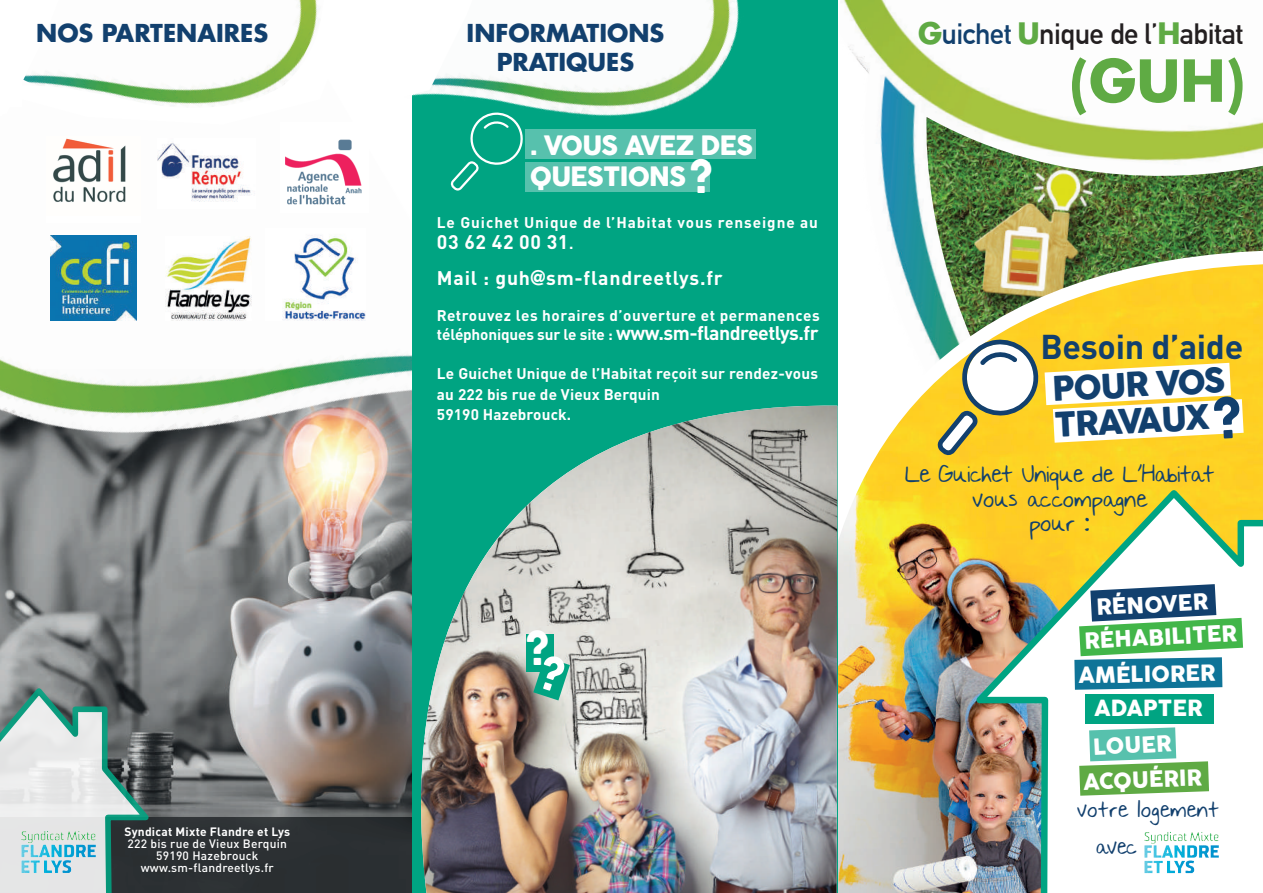
<style>
.page{position:relative;width:1263px;height:893px;background:#fff}
.page>*{position:absolute;margin:0;border:0;box-sizing:border-box;transform-origin:0 0}
.t1{font:700 56.25px "Futura";color:#5fab44}
.t2{font:41.4px "COCOGOOSE";color:#fff}
.t3{font:700 34.05px "DINOT";letter-spacing:-.01em;color:#12406e}
.t4{font:33.3px/36px "COCOGOOSE";color:#12406e}
.t5{font:700 28.8px "DIN Alternate";letter-spacing:-.02em;color:#231f20}
.t6{font:26.1px/31.3px "COCOGOOSE";letter-spacing:-.04em;color:#fff}
.t7{font:700 24px/28.8px "Futura";color:#12406e;text-align:center}
.t8{font:21.9px/33px "COCOGOOSE";color:#fff}
.t9{font:19.65px/24.8px "Nothing You Could Say";letter-spacing:-.02em;color:#12406e;text-align:center}
.t10{font:700 19.5px/36px "DINOT";letter-spacing:.04em;color:#fff}
.t11{font:18.3px "Nothing You Could Say";letter-spacing:.02em;color:#12406e}
.t12{font:700 15.3px/19.5px "DINOT";letter-spacing:.015em;color:#fff}
.t13{font:700 15.3px "DINOT";letter-spacing:.06em;color:#fff}
.t14{font:500 12px/12px "DINOT";letter-spacing:.02em;color:#fff;text-align:center}
.t15{font:700 12px "DINOT";letter-spacing:.02em;color:#fff}
.s1{font-size:40.5px}
.s2{font-size:15.3px}
.s3{font-family:"Futura"}
.s4{font-size:19.5px}
.s5{font-family:"Futura";color:#5faa44}
.s6{color:#12406e}
.s7{color:#5faa44}
</style>
<div class="page">
<img style="left:0;top:641px;width:264px;height:252px">
<img style="left:0;top:235px;width:412px;height:406px">
<img style="left:265px;top:235px;width:100px;height:86px">
<img style="left:287px;top:196px;width:48px;height:9px">
<img style="left:53px;top:196px;width:73px;height:6px">
<img style="left:165px;top:237px;width:86px;height:83px">
<img style="left:191px;top:196px;width:47px;height:6px">
<img style="left:51px;top:235px;width:85px;height:86px">
<div style="left:412px;top:0;width:426px;height:893px;background:#00a482"></div>
<img style="left:843px;top:0;width:209px;height:227px">
<img style="left:920px;top:117px;width:343px;height:110px">
<img style="left:838px;top:227px;width:425px;height:666px">
<img style="left:965px;top:484px;width:298px;height:409px">
<svg style="left:0;top:687px;width:150px;height:206px;background:#9fadab"></svg>
<div style="left:1085px;top:693px;width:129px;height:30px;background:#00a482"></div>
<svg style="left:1079px;top:727px;width:130px;height:69px"></svg>
<svg style="left:1074px;top:584px;width:169px;height:106px"></svg>
<img style="left:1139px;top:828px;width:83px;height:54px">
<img style="left:264px;top:399px;width:573px;height:494px">
<img style="left:406px;top:406px;width:431px;height:487px">
<div style="left:526px;top:634px;width:27px;height:37px;background:#00a482"></div>
<img style="left:16px;top:827px;width:83px;height:55px">
<img style="left:335px;top:0;width:421px;height:279px">
<img style="left:53px;top:191px;width:304px;height:5px">
<svg style="left:23px;top:0;width:501px;height:191px"></svg>
<svg style="left:937px;top:338px;width:306px;height:118px"></svg>
<svg style="left:533px;top:654px;width:37px;height:46px"></svg>
<h3 class="t7" style="left:36px;top:18px;width:233px">NOS PARTENAIRES</h3>
<p class="t15" style="left:124px;top:824px;width:167px">Syndicat Mixte Flandre et Lys</p>
<p class="t14" style="left:128px;top:837px;width:161px">222 bis rue de Vieux Berquin<br>59190 Hazebrouck www.sm-flandreetlys.fr</p>
<h3 class="t7" style="left:467px;top:18px;width:199px">INFORMATIONS<br>PRATIQUES</h3>
<h3 class="t6" style="left:530px;top:130px;width:225px">. VOUS AVEZ DES<br>QUESTIONS <span class="s1">?</span></h3>
<p class="t13" style="left:437px;top:212px;width:383px">Le Guichet Unique de l’Habitat vous renseigne au</p>
<p class="t10" style="left:437px;top:223px;width:287px">03 62 42 00 31<span class="s2">.<br></span>Mail : guh<span class="s3">@</span>sm-flandreetlys.fr</p>
<p class="t12" style="left:437px;top:305px;width:384px">Retrouvez les horaires d’ouverture et permanences téléphoniques sur le site : <span class="s4">www.sm-flandreetlys.fr</span></p>
<p class="t12" style="left:437px;top:363px;width:383px;line-height:21px">Le Guichet Unique de l’Habitat reçoit sur rendez-vous au 222 bis rue de Vieux Berquin</p>
<p class="t12" style="left:437px;top:404px;width:136px">59190 Hazebrouck.</p>
<h2 class="t2" style="left:526px;top:618px;width:25px">?</h2>
<h3 class="t5" style="left:918px;top:12px;width:327px"><span class="s5">G</span><span class="s6">uichet</span> <span class="s5">U</span>nique de l’<span class="s5">H</span>abitat</h3>
<h1 class="t1" style="left:1069px;top:42px;width:178px"><span class="s7">(G</span>UH)</h1>
<h3 class="t3" style="left:1040px;top:324px;width:204px">Besoin d’aide</h3>
<h3 class="t4" style="left:1052px;top:372px;width:174px;rotate:-3deg">POUR VOS<br>TRAVAUX</h3>
<p class="t9" style="left:905px;top:463px;width:311px">Le Guichet Unique de L’Habitat vous accompagne<br>pour :</p>
<h3 class="t8" style="left:1082px;top:592px;width:154px;text-indent:14px;rotate:-3deg">RÉNOVER<br>RÉHABILITER</h3>
<h3 class="t8" style="left:1078px;top:659px;width:139px;rotate:-1deg">AMÉLIORER</h3>
<h3 class="t8" style="left:1094px;top:692px;width:110px">ADAPTER</h3>
<h3 class="t8" style="left:1092px;top:731px;width:80px;rotate:-3deg">LOUER</h3>
<h3 class="t8" style="left:1083px;top:765px;width:120px;rotate:-2deg">ACQUÉRIR</h3>
<p class="t11" style="left:1077px;top:800px;width:144px">votre logement</p>
<p class="t11" style="left:1096px;top:837px;width:42px">avec</p>
</div>
